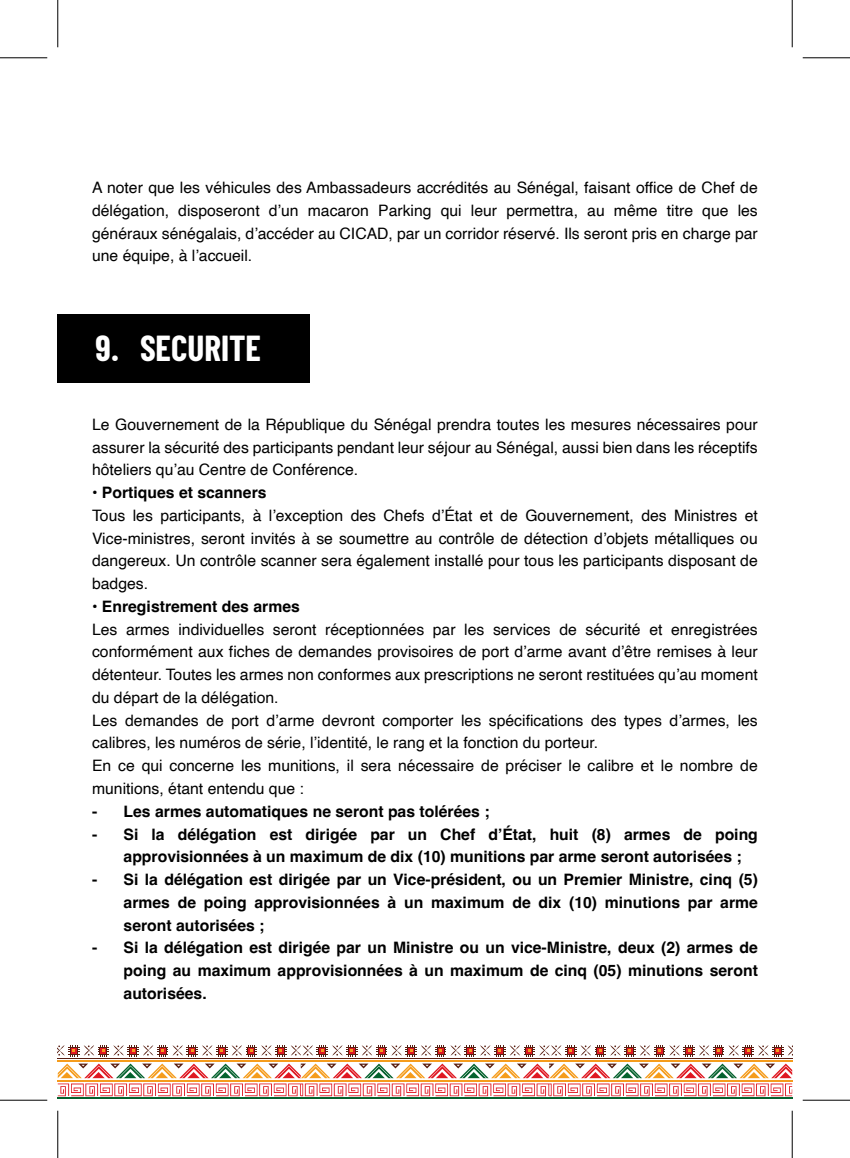
<style>
.page{position:relative;width:850px;height:1158px;background:#fff}
.page>*{position:absolute;margin:0;border:0;box-sizing:border-box;transform-origin:0 0}
.t1{font:700 35.35px "Barlow Condensed";color:#fff}
.t2{font:15.75px/22.8px "Helvetica";color:#000;text-align:justify}
.t3{font:700 15.75px/22.8px "Helvetica";color:#000;text-align:justify}
</style>
<div class="page">
<hr style="left:58px;top:1080px;width:243px;height:1px;background:#f59c1c">
<hr style="left:58px;top:1060px;width:243px;height:1px;background:#f59c1c">
<hr style="left:58px;top:1057px;width:243px;height:1px;background:#571d10">
<hr style="left:58px;top:1097px;width:243px;height:2px;background:#05622e">
<hr style="left:301px;top:1080px;width:248px;height:1px;background:#f59c1c">
<hr style="left:301px;top:1060px;width:248px;height:1px;background:#f59c1c">
<hr style="left:301px;top:1057px;width:248px;height:1px;background:#571d10">
<hr style="left:301px;top:1097px;width:248px;height:2px;background:#05622e">
<svg style="left:58px;top:1083px;width:734px;height:13px"></svg>
<hr style="left:549px;top:1080px;width:243px;height:1px;background:#f59c1c">
<hr style="left:549px;top:1060px;width:243px;height:1px;background:#f59c1c">
<hr style="left:549px;top:1057px;width:243px;height:1px;background:#571d10">
<hr style="left:549px;top:1097px;width:243px;height:2px;background:#05622e">
<svg style="left:58px;top:1063px;width:734px;height:14px"></svg>
<svg style="left:58px;top:1045px;width:735px;height:11px"></svg>
<div style="left:58px;top:314px;width:252px;height:69px;background:#000"></div>
<hr style="left:0;top:57px;width:47px;height:1px;background:#000">
<hr style="left:802px;top:57px;width:48px;height:1px;background:#000">
<hr style="left:0;top:1099px;width:47px;height:1px;background:#000">
<hr style="left:802px;top:1099px;width:48px;height:1px;background:#000">
<hr style="left:57px;top:0;width:1px;height:47px;background:#000">
<hr style="left:57px;top:1110px;width:1px;height:47px;background:#000">
<hr style="left:792px;top:0;width:1px;height:47px;background:#000">
<hr style="left:792px;top:1110px;width:1px;height:47px;background:#000">
<p class="t2" style="left:92px;top:177px;width:667px">A noter que les véhicules des Ambassadeurs accrédités au Sénégal, faisant office de Chef de délégation, disposeront d’un macaron Parking qui leur permettra, au même titre que les généraux sénégalais, d’accéder au CICAD, par un corridor réservé. Ils seront pris en charge par une équipe, à l’accueil.</p>
<h1 class="t1" style="left:96px;top:323px;width:167px">9. SECURITE</h1>
<p class="t2" style="left:92px;top:413px;width:667px">Le Gouvernement de la République du Sénégal prendra toutes les mesures nécessaires pour assurer la sécurité des participants pendant leur séjour au Sénégal, aussi bien dans les réceptifs hôteliers qu’au Centre de Conférence.</p>
<p class="t3" style="left:92px;top:483px;width:176px">• Portiques et scanners</p>
<p class="t2" style="left:92px;top:504px;width:667px">Tous les participants, à l’exception des Chefs d’État et de Gouvernement, des Ministres et Vice-ministres, seront invités à se soumettre au contrôle de détection d’objets métalliques ou dangereux. Un contrôle scanner sera également installé pour tous les participants disposant de badges.</p>
<p class="t3" style="left:92px;top:596px;width:209px">• Enregistrement des armes</p>
<p class="t2" style="left:92px;top:618px;width:667px;text-align:left">Les armes individuelles seront réceptionnées par les services de sécurité et enregistrées conformément aux fiches de demandes provisoires de port d’arme avant d’être remises à leur détenteur. Toutes les armes non conformes aux prescriptions ne seront restituées qu’au moment du départ de la délégation.<br>Les demandes de port d’arme devront comporter les spécifications des types d’armes, les calibres, les numéros de série, l’identité, le rang et la fonction du porteur.<br>En ce qui concerne les munitions, il sera nécessaire de préciser le calibre et le nombre de munitions, étant entendu que :</p>
<p class="t3" style="left:92px;top:801px;width:399px">- Les armes automatiques ne seront pas tolérées ;</p>
<p class="t3" style="left:124px;top:824px;width:636px;text-indent:-32px">- Si la délégation est dirigée par un Chef d’État, huit (8) armes de poing approvisionnées à un maximum de dix (10) munitions par arme seront autorisées ;</p>
<p class="t3" style="left:124px;top:869px;width:636px;text-indent:-32px">- Si la délégation est dirigée par un Vice-président, ou un Premier Ministre, cinq (5) armes de poing approvisionnées à un maximum de dix (10) minutions par arme seront autorisées ;</p>
<p class="t3" style="left:124px;top:938px;width:636px;text-indent:-32px">- Si la délégation est dirigée par un Ministre ou un vice-Ministre, deux (2) armes de poing au maximum approvisionnées à un maximum de cinq (05) minutions seront autorisées.</p>
</div>
